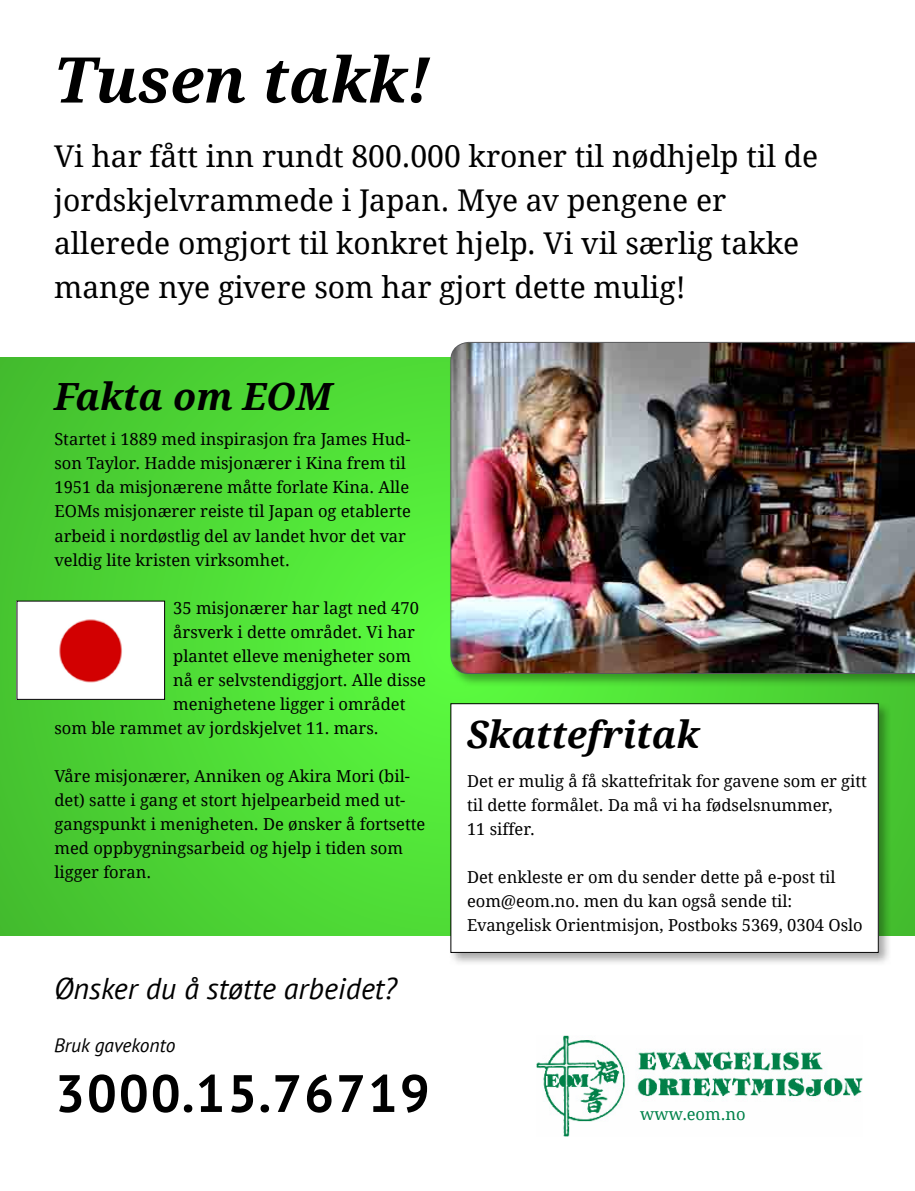
<style>
.page{position:relative;width:915px;height:1191px;background:#fff}
.page>*{position:absolute;margin:0;border:0;box-sizing:border-box;transform-origin:0 0}
.t1{font:italic 700 63px "Droid Serif";color:#000}
.t2{font:700 52.5px "PT Sans";color:#000}
.t3{font:italic 700 37.5px "Droid Serif";color:#000}
.t4{font:30px/43.5px "Droid Serif";color:#000}
.t5{font:italic 30px "PT Sans";color:#000}
.t6{font:italic 19.5px "PT Sans";color:#000}
.t7{font:16.5px/24px "Droid Serif";color:#000}
.t8{font:16.5px "Droid Serif";color:#008149}
</style>
<div class="page">
<svg style="left:0;top:357px;width:914px;height:578px"></svg>
<div style="left:448px;top:701px;width:444px;height:266px;background:#000;opacity:.35"></div>
<div style="left:450px;top:703px;width:428px;height:249px;background:#fff"></div>
<div style="left:450px;top:703px;width:428px;height:249px;border:1px solid #000"></div>
<img style="left:536px;top:1035px;width:326px;height:101px">
<div style="left:448px;top:340px;width:466px;height:348px;background:#000;opacity:.35"></div>
<img style="left:450px;top:342px;width:464px;height:331px">
<img style="left:19px;top:603px;width:144px;height:94px">
<h1 class="t1" style="left:54px;top:40px;width:378px">Tusen takk!</h1>
<h3 class="t4" style="left:54px;top:135px;width:765px">Vi har fått inn rundt 800.000 kroner til nødhjelp til de jordskjelvrammede i Japan. Mye av pengene er allerede omgjort til konkret hjelp. Vi vil særlig takke mange nye givere som har gjort dette mulig!</h3>
<h3 class="t3" style="left:54px;top:373px;width:279px">Fakta om EOM</h3>
<p class="t7" style="left:54px;top:428px;width:358px">Startet i 1889 med inspirasjon fra James Hud&shy;son Taylor. Hadde misjonærer i Kina frem til 1951 da misjonærene måtte forlate Kina. Alle EOMs misjonærer reiste til Japan og etablerte arbeid i nordøstlig del av landet hvor det var veldig lite kristen virksomhet.</p>
<p class="t7" style="left:173px;top:596px;width:247px">35 misjonærer har lagt ned 470</p>
<p class="t7" style="left:173px;top:620px;width:243px">årsverk i dette området. Vi har</p>
<p class="t7" style="left:173px;top:644px;width:239px">plantet elleve menigheter som</p>
<p class="t7" style="left:173px;top:668px;width:254px">nå er selvstendiggjort. Alle disse</p>
<p class="t7" style="left:173px;top:692px;width:234px">menighetene ligger i området</p>
<p class="t7" style="left:54px;top:716px;width:325px">som ble rammet av jordskjelvet 11. mars.</p>
<p class="t7" style="left:54px;top:764px;width:372px">Våre misjonærer, Anniken og Akira Mori (bil&shy;det) satte i gang et stort hjelpearbeid med ut&shy;gangspunkt i menigheten. De ønsker å fortsette med oppbygningsarbeid og hjelp i tiden som ligger foran.</p>
<h3 class="t5" style="left:54px;top:969px;width:344px">Ønsker du å støtte arbeidet?</h3>
<p class="t6" style="left:54px;top:1032px;width:123px">Bruk gavekonto</p>
<h2 class="t2" style="left:54px;top:1058px;width:378px">3000.15.76719</h2>
<h3 class="t3" style="left:467px;top:711px;width:233px">Skattefritak</h3>
<p class="t7" style="left:467px;top:769px;width:401px">Det er mulig å få skattefritak for gavene som er gitt til dette formålet. Da må vi ha fødselsnummer,<br>11 siffer.</p>
<p class="t7" style="left:467px;top:865px;width:397px">Det enkleste er om du sender dette på e-post til eom@eom.no. men du kan også sende til:<br>Evangelisk Orientmisjon, Postboks 5369, 0304 Oslo</p>
<p class="t8" style="left:639px;top:1103px;width:107px">www.eom.no</p>
</div>
